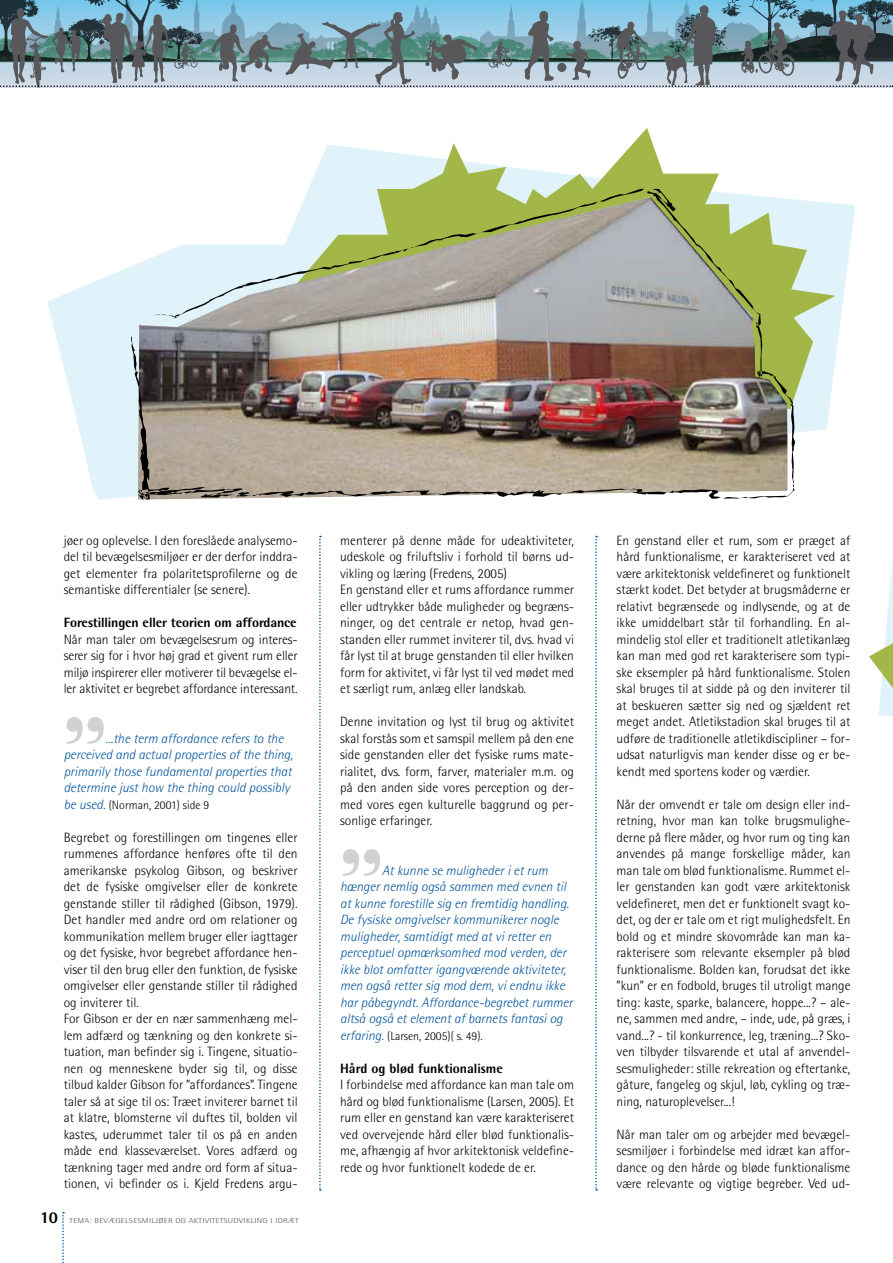
<style>
.page{position:relative;width:893px;height:1263px;background:#fff}
.page>*{position:absolute;margin:0;border:0;box-sizing:border-box;transform-origin:0 0}
.t1{font:135px "Modern";color:#d0d1d2}
.t2{font:800 16.5px "Rotis Semi Sans Std";color:#000}
.t3{font:300 13.5px/16.5px "Rotis Semi Sans Std";color:#000;text-align:justify}
.t4{font:italic 300 13.5px/16.5px "Rotis Semi Sans Std";color:#00539b}
.t5{font:800 13.5px "Rotis Semi Sans Std";letter-spacing:-.01em;color:#000}
.t6{font:300 12px "Rotis Semi Sans Std";color:#000}
.t7{font:300 7.2px "Rotis Semi Sans Std";letter-spacing:.025em;color:#58585a;scale:1.25 1}
.s1{font-style:italic;font-size:13.5px;color:#00539b}
</style>
<div class="page">
<svg style="left:62px;top:1212px;width:2px;height:51px"></svg>
<svg style="left:319px;top:536px;width:2px;height:655px"></svg>
<svg style="left:595px;top:536px;width:2px;height:655px"></svg>
<svg style="left:47px;top:203px;width:808px;height:297px"></svg>
<svg style="left:308px;top:128px;width:527px;height:281px"></svg>
<img style="left:131px;top:189px;width:664px;height:311px">
<svg style="left:0;top:0;width:893px;height:87px;background:#7c9daa"></svg>
<svg style="left:869px;top:559px;width:24px;height:157px"></svg>
<p class="t3" style="left:64px;top:532px;width:235px">jøer og oplevelse. I den foreslåede analysemo&shy;del til bevægelsesmiljøer er der derfor inddra&shy;get elementer fra polaritetsprofilerne og de semantiske differentialer (se senere).</p>
<p class="t5" style="left:64px;top:614px;width:234px">Forestillingen eller teorien om affordance</p>
<p class="t3" style="left:64px;top:631px;width:235px">Når man taler om bevægelsesrum og interes&shy;serer sig for i hvor høj grad et givent rum eller miljø inspirerer eller motiverer til bevægelse el&shy;ler aktivitet er begrebet affordance interessant.</p>
<h1 class="t1" style="left:64px;top:714px;width:44px">’’</h1>
<p class="t4" style="left:64px;top:730px;width:231px;text-indent:42px">...the term affordance refers to the perceived and actual properties of the thing, primarily those fundamental properties that determine just how the thing could possibly</p>
<p class="t6" style="left:64px;top:798px;width:147px"><span class="s1">be used.</span> (Norman, 2001) side 9</p>
<p class="t3" style="left:64px;top:829px;width:235px;text-align:left">Begrebet og forestillingen om tingenes eller rummenes affordance henføres ofte til den amerikanske psykolog Gibson, og beskriver det de fysiske omgivelser eller de konkrete genstande stiller til rådighed (Gibson, 1979).<br>Det handler med andre ord om relationer og kommunikation mellem bruger eller iagttager og det fysiske, hvor begrebet affordance hen&shy;viser til den brug eller den funktion, de fysiske omgivelser eller genstande stiller til rådighed og inviterer til.<br>For Gibson er der en nær sammenhæng mel&shy;lem adfærd og tænkning og den konkrete si&shy;tuation, man befinder sig i. Tingene, situatio&shy;nen og menneskene byder sig til, og disse tilbud kalder Gibson for ”affordances”. Tingene taler så at sige til os: Træet inviterer barnet til at klatre, blomsterne vil duftes til, bolden vil kastes, uderummet taler til os på en anden måde end klasseværelset. Vores adfærd og tænkning tager med andre ord form af situa&shy;tionen, vi befinder os i. Kjeld Fredens argu-</p>
<p class="t2" style="left:40px;top:1207px;width:19px">10</p>
<p class="t7" style="left:70px;top:1217px;width:5px">TEM</p>
<p class="t7" style="left:85px;top:1217px;width:17px">A: BEVÆGE</p>
<p class="t7" style="left:125px;top:1217px;width:29px">LSESM ILJØER</p>
<p class="t7" style="left:175px;top:1217px;width:47px">OG AKTIVITETSUDV</p>
<p class="t7" style="left:244px;top:1217px;width:33px">IKLING I IDRÆT</p>
<p class="t3" style="left:340px;top:532px;width:235px;text-align:left">menterer på denne måde for udeaktiviteter, udeskole og friluftsliv i forhold til børns ud&shy;vikling og læring (Fredens, 2005)<br>En genstand eller et rums affordance rummer eller udtrykker både muligheder og begræns&shy;ninger, og det centrale er netop, hvad gen&shy;standen eller rummet inviterer til, dvs. hvad vi får lyst til at bruge genstanden til eller hvilken form for aktivitet, vi får lyst til ved mødet med et særligt rum, anlæg eller landskab.</p>
<p class="t3" style="left:340px;top:713px;width:235px">Denne invitation og lyst til brug og aktivitet skal forstås som et samspil mellem på den ene side genstanden eller det fysiske rums mate&shy;rialitet, dvs. form, farver, materialer m.m. og på den anden side vores perception og der&shy;med vores egen kulturelle baggrund og per&shy;sonlige erfaringer.</p>
<h1 class="t1" style="left:340px;top:846px;width:44px">’’</h1>
<p class="t4" style="left:340px;top:862px;width:234px;text-indent:42px">At kunne se muligheder i et rum hænger nemlig også sammen med evnen til at kunne forestille sig en fremtidig handling.<br>De fysiske omgivelser kommunikerer nogle muligheder, samtidigt med at vi retter en perceptuel opmærksomhed mod verden, der ikke blot omfatter igangværende aktiviteter, men også retter sig mod dem, vi endnu ikke har påbegyndt. Affordance-begrebet rummer altså også et element af barnets fantasi og</p>
<p class="t6" style="left:340px;top:1029px;width:144px"><span class="s1">erfaring.</span> (Larsen, 2005)( s. 49).</p>
<p class="t5" style="left:340px;top:1060px;width:164px">Hård og blød funktionalisme</p>
<p class="t3" style="left:340px;top:1076px;width:235px">I forbindelse med affordance kan man tale om hård og blød funktionalisme (Larsen, 2005). Et rum eller en genstand kan være karakteriseret ved overvejende hård eller blød funktionalis&shy;me, afhængig af hvor arkitektonisk veldefine&shy;rede og hvor funktionelt kodede de er.</p>
<p class="t3" style="left:617px;top:532px;width:235px">En genstand eller et rum, som er præget af hård funktionalisme, er karakteriseret ved at være arkitektonisk veldefineret og funktionelt stærkt kodet. Det betyder at brugsmåderne er relativt begrænsede og indlysende, og at de ikke umiddelbart står til forhandling. En al&shy;mindelig stol eller et traditionelt atletikanlæg kan man med god ret karakterisere som typi&shy;ske eksempler på hård funktionalisme. Stolen skal bruges til at sidde på og den inviterer til at beskueren sætter sig ned og sjældent ret meget andet. Atletikstadion skal bruges til at udføre de traditionelle atletikdiscipliner – for&shy;udsat naturligvis man kender disse og er be&shy;kendt med sportens koder og værdier.</p>
<p class="t3" style="left:617px;top:796px;width:235px">Når der omvendt er tale om design eller ind&shy;retning, hvor man kan tolke brugsmulighe&shy;derne på flere måder, og hvor rum og ting kan anvendes på mange forskellige måder, kan man tale om blød funktionalisme. Rummet el&shy;ler genstanden kan godt være arkitektonisk veldefineret, men det er funktionelt svagt ko&shy;det, og der er tale om et rigt mulighedsfelt. En bold og et mindre skovområde kan man ka&shy;rakterisere som relevante eksempler på blød funktionalisme. Bolden kan, forudsat det ikke ”kun” er en fodbold, bruges til utroligt mange ting: kaste, sparke, balancere, hoppe...? – ale&shy;ne, sammen med andre, – inde, ude, på græs, i vand...? - til konkurrence, leg, træning...? Sko&shy;ven tilbyder tilsvarende et utal af anvendel&shy;sesmuligheder: stille rekreation og eftertanke, gåture, fangeleg og skjul, løb, cykling og træ&shy;ning, naturoplevelser...!</p>
<p class="t3" style="left:617px;top:1126px;width:235px">Når man taler om og arbejder med bevægel&shy;sesmiljøer i forbindelse med idræt kan affor&shy;dance og den hårde og bløde funktionalisme være relevante og vigtige begreber. Ved ud-</p>
</div>
